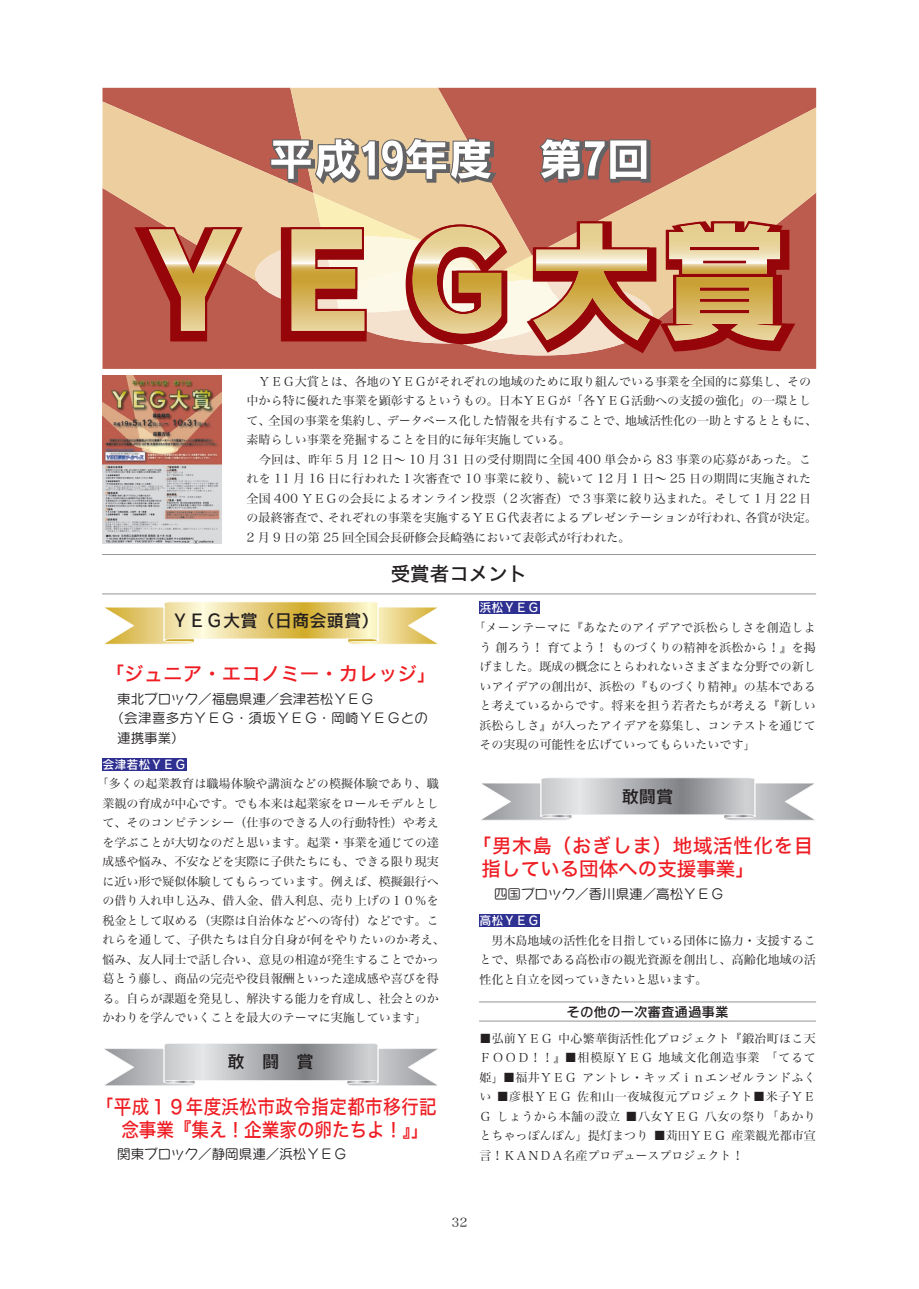
<style>
.page{position:relative;width:919px;height:1289px;background:#fff}
.page>*{position:absolute;margin:0;border:0;box-sizing:border-box;transform-origin:0 0}
.t1{font:19.5px/22.5px "Hiragino Kaku W5 90 msp RKSJ H";color:#ee1d23}
.t2{font:19.5px/22.5px "Hiragino Kaku W5 90 msp RKSJ H";letter-spacing:.02em;color:#ee1d23;scale:.9 1}
.t3{font:19.5px "Hiragino Kaku W5 90 msp RKSJ H";color:#231f20}
.t4{font:17.25px "Rodin NTLG Pro DB";color:#231f20}
.t5{font:13.5px "Seurat Capie Pro M";color:#231f20}
.t6{font:13.5px/19.5px "Seurat Capie Pro M";letter-spacing:.025em;color:#231f20}
.t7{font:13.5px "Rodin NTLG Pro DB";color:#231f20}
.t8{font:12px/19.5px "Hiragino Min W3 90 msp RKSJ H";color:#231f20}
.t9{font:12px "Rodin NTLG Pro DB";color:#fff}
</style>
<div class="page">
<div style="left:102px;top:88px;width:713px;height:281px;background:#bc5c4e"></div>
<svg style="left:290px;top:88px;width:241px;height:43px;background:#d9a27f"></svg>
<svg style="left:531px;top:107px;width:284px;height:24px;background:#bf6454"></svg>
<svg style="left:102px;top:101px;width:236px;height:210px;background:#cd846b"></svg>
<svg style="left:124px;top:131px;width:691px;height:231px;background:#d09778"></svg>
<svg style="left:105px;top:601px;width:332px;height:43px"></svg>
<hr style="left:102px;top:554px;width:713px;height:1px;background:#939598">
<hr style="left:102px;top:593px;width:713px;height:1px;background:#939598">
<div style="left:102px;top:758px;width:84px;height:12px;background:#2e3092"></div>
<div style="left:479px;top:602px;width:60px;height:12px;background:#2e3092"></div>
<img style="left:102px;top:375px;width:120px;height:169px">
<svg style="left:104px;top:1043px;width:334px;height:43px"></svg>
<svg style="left:482px;top:777px;width:332px;height:43px"></svg>
<div style="left:479px;top:914px;width:60px;height:12px;background:#2e3092"></div>
<hr style="left:479px;top:1001px;width:336px;height:1px;background:#939598">
<hr style="left:479px;top:1020px;width:336px;height:1px;background:#939598">
<p class="t8" style="left:246px;top:372px;width:571px">　ＹＥＧ大賞とは、各地のＹＥＧがそれぞれの地域のために取り組んでいる事業を全国的に募集し、その中から特に優れた事業を顕彰するというもの。日本ＹＥＧが「各ＹＥＧ活動への支援の強化」の一環として、全国の事業を集約し、データベース化した情報を共有することで、地域活性化の一助とするとともに、素晴らしい事業を発掘することを目的に毎年実施している。</p>
<p class="t8" style="left:246px;top:450px;width:571px">　今回は、昨年 5 月 12 日～ 10 月 31 日の受付期間に全国 400 単会から 83 事業の応募があった。これを 11 月 16 日に行われた１次審査で 10 事業に絞り、続いて 12 月 1 日～ 25 日の期間に実施された全国 400 ＹＥＧの会長によるオンライン投票（２次審査）で３事業に絞り込まれた。そして 1 月 22 日の最終審査で、それぞれの事業を実施するＹＥＧ代表者によるプレゼンテーションが行われ、各賞が決定。2 月 9 日の第 25 回全国会長研修会長崎塾において表彰式が行われた。</p>
<p class="t3" style="left:390px;top:563px;width:138px">受賞者コメント</p>
<p class="t4" style="left:171px;top:608px;width:208px">ＹＥＧ大賞（日商会頭賞）</p>
<p class="t1" style="left:105px;top:663px;width:333px">「ジュニア・エコノミー・カレッジ」</p>
<p class="t5" style="left:117px;top:690px;width:258px">東北ブロック／福島県連／会津若松ＹＥＧ</p>
<p class="t6" style="left:117px;top:708px;width:312px;text-indent:-7px">（会津喜多方ＹＥＧ・須坂ＹＥＧ・岡崎ＹＥＧとの連携事業）</p>
<p class="t9" style="left:102px;top:756px;width:85px">会津若松ＹＥＧ</p>
<p class="t8" style="left:102px;top:774px;width:344px;text-indent:-6px">「多くの起業教育は職場体験や講演などの模擬体験であり、職業観の育成が中心です。でも本来は起業家をロールモデルとして、そのコンピテンシー（仕事のできる人の行動特性）や考えを学ぶことが大切なのだと思います。起業・事業を通じての達成感や悩み、不安などを実際に子供たちにも、できる限り現実に近い形で疑似体験してもらっています。例えば、模擬銀行への借り入れ申し込み、借入金、借入利息、売り上げの１０％を税金として収める（実際は自治体などへの寄付）などです。これらを通して、子供たちは自分自身が何をやりたいのか考え、悩み、友人同士で話し合い、意見の相違が発生することでかっ葛とう藤し、商品の完売や役員報酬といった達成感や喜びを得る。自らが課題を発見し、解決する能力を育成し、社会とのかかわりを学んでいくことを最大のテーマに実施しています」</p>
<p class="t4" style="left:227px;top:1050px;width:88px">敢　闘　賞</p>
<p class="t2" style="left:121px;top:1096px;width:352px;text-indent:-25px">「平成１９年度浜松市政令指定都市移行記念事業『集え！企業家の卵たちよ！』」</p>
<p class="t5" style="left:117px;top:1145px;width:231px">関東ブロック／静岡県連／浜松ＹＥＧ</p>
<p class="t9" style="left:479px;top:600px;width:61px">浜松ＹＥＧ</p>
<p class="t8" style="left:479px;top:618px;width:337px;text-align:justify;text-indent:-6px">「メーンテーマに『あなたのアイデアで浜松らしさを創造しよう 創ろう！ 育てよう！ ものづくりの精神を浜松から！』を掲げました。既成の概念にとらわれないさまざまな分野での新しいアイデアの創出が、浜松の『ものづくり精神』の基本であると考えているからです。将来を担う若者たちが考える『新しい浜松らしさ』が入ったアイデアを募集し、コンテストを通じてその実現の可能性を広げていってもらいたいです」</p>
<p class="t4" style="left:621px;top:784px;width:53px">敢闘賞</p>
<p class="t1" style="left:481px;top:835px;width:333px;text-indent:-10px">「男木島（おぎしま）地域活性化を目指している団体への支援事業」</p>
<p class="t5" style="left:494px;top:885px;width:231px">四国ブロック／香川県連／高松ＹＥＧ</p>
<p class="t9" style="left:479px;top:913px;width:61px">高松ＹＥＧ</p>
<p class="t8" style="left:479px;top:931px;width:337px;text-align:justify">　男木島地域の活性化を目指している団体に協力・支援することで、県都である高松市の観光資源を創出し、高齢化地域の活性化と自立を図っていきたいと思います。</p>
<p class="t7" style="left:566px;top:1002px;width:163px">その他の一次審査通過事業</p>
<p class="t8" style="left:479px;top:1028px;width:338px;text-align:justify">■弘前ＹＥＧ 中心繁華街活性化プロジェクト『鍛冶町ほこ天ＦＯＯＤ！！』■相模原ＹＥＧ 地域文化創造事業　「てるて姫」■福井ＹＥＧ アントレ・キッズｉｎエンゼルランドふくい ■彦根ＹＥＧ 佐和山一夜城復元プロジェクト■米子ＹＥＧ しょうから本舗の設立 ■八女ＹＥＧ 八女の祭り「あかりとちゃっぽんぽん」提灯まつり ■苅田ＹＥＧ 産業観光都市宣言！ＫＡＮＤＡ名産プロデュースプロジェクト！</p>
<p class="t8" style="left:451px;top:1212px;width:18px">32</p>
</div>
